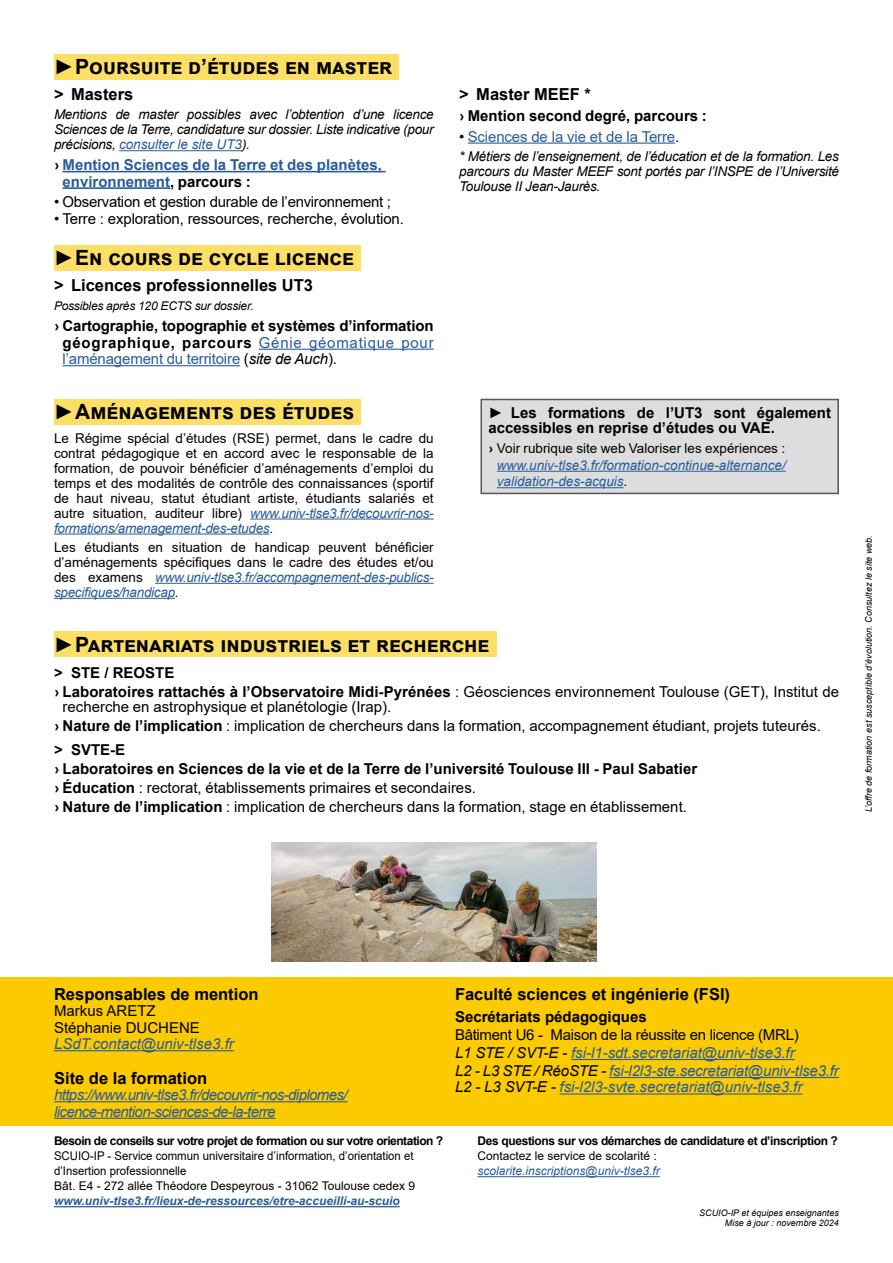
<style>
.page{position:relative;width:893px;height:1263px;background:#fff}
.page>*{position:absolute;margin:0;border:0;box-sizing:border-box;transform-origin:0 0}
.t1{font:700 21px "Arial";color:#000}
.t2{font:700 16.5px "Arial";color:#000}
.t3{font:700 15px/19.2px "Arial";color:#000}
.t4{font:15px/19.2px "Arial";color:#000}
.t5{font:italic 15px/18px "Arial";letter-spacing:-.01em;color:#275b9b}
.t6{font:italic 15px/16.5px "Arial";letter-spacing:-.04em;color:#275b9b}
.t7{font:700 15px/16.5px "Arial";color:#275b9b}
.t8{font:15px "Arial";letter-spacing:-.02em;color:#000}
.t9{font:15px "Arial";letter-spacing:-.01em;color:#275b9b}
.t10{font:13.5px/15px "Arial";color:#000;text-align:justify}
.t11{font:italic 13.5px/15px "Arial";letter-spacing:-.02em;color:#000;text-align:justify}
.t12{font:italic 13.5px/16.5px "Arial";color:#275b9b;text-align:justify}
.t13{font:12px/15px "Arial";color:#000;scale:.95 1}
.t14{font:700 12px "Arial";letter-spacing:-.04em;color:#000}
.t15{font:italic 700 12px "Arial";color:#275b9b}
.t16{font:italic 12px "Arial";color:#275b9b}
.t17{font:italic 12px "Arial";letter-spacing:-.02em;color:#000}
.t18{font:12px "Arial";color:#000}
.t19{font:italic 9px/10.5px "Arial";color:#000;text-align:right}
.s1{color:#275b9b}
.s2{font-family:"Calibri";color:#000}
.s3{color:#000}
.s4{font-family:"Calibri"}
.s5{font-weight:400;color:#275b9b}
.s6{font-weight:400}
.s7{font-weight:400;font-style:italic}
.s8{font-style:italic;color:#275b9b}
.s9{font-family:"Calibri";font-weight:700;font-style:normal;color:#000}
.s10{font-style:normal;color:#000}
.s11{font-family:"Calibri";font-weight:700}
.s12{font-weight:700}
</style>
<div class="page">
<div style="left:54px;top:631px;width:442px;height:26px;background:#fddf66"></div>
<hr style="left:54px;top:1206px;width:346px;height:1px;background:#275b9b">
<hr style="left:477px;top:1176px;width:183px;height:1px;background:#275b9b">
<div style="left:0;top:977px;width:893px;height:148px;background:#fbca00"></div>
<hr style="left:54px;top:1050px;width:180px;height:1px;background:#275b9b">
<hr style="left:54px;top:1101px;width:294px;height:1px;background:#275b9b">
<hr style="left:54px;top:1118px;width:222px;height:1px;background:#275b9b">
<hr style="left:571px;top:1059px;width:224px;height:1px;background:#275b9b">
<hr style="left:609px;top:1077px;width:230px;height:1px;background:#275b9b">
<hr style="left:560px;top:1093px;width:242px;height:1px;background:#275b9b">
<img style="left:271px;top:842px;width:325px;height:120px">
<div style="left:481px;top:399px;width:357px;height:94px;background:#ddd"></div>
<hr style="left:497px;top:471px;width:289px;height:1px;background:#275b9b">
<hr style="left:497px;top:487px;width:127px;height:1px;background:#275b9b">
<div style="left:480px;top:399px;width:359px;height:95px;border:2px solid #585858"></div>
<hr style="left:250px;top:518px;width:184px;height:1px;background:#275b9b">
<hr style="left:54px;top:533px;width:215px;height:1px;background:#275b9b">
<hr style="left:155px;top:583px;width:279px;height:1px;background:#275b9b">
<hr style="left:54px;top:598px;width:121px;height:1px;background:#275b9b">
<div style="left:54px;top:399px;width:306px;height:25px;background:#fddf66"></div>
<hr style="left:119px;top:150px;width:123px;height:1px;background:#275b9b">
<hr style="left:63px;top:171px;width:323px;height:1px;background:#275b9b">
<hr style="left:63px;top:187px;width:107px;height:2px;background:#275b9b">
<hr style="left:259px;top:349px;width:175px;height:1px;background:#275b9b">
<hr style="left:63px;top:365px;width:177px;height:1px;background:#275b9b">
<hr style="left:468px;top:143px;width:207px;height:1px;background:#275b9b">
<div style="left:54px;top:54px;width:344px;height:26px;background:#fddf66"></div>
<div style="left:54px;top:245px;width:306px;height:26px;background:#fddf66"></div>
<h1 class="t1" style="left:54px;top:52px;width:340px">►Poursuite d’études en master</h1>
<p class="t2" style="left:54px;top:83px;width:81px">&gt; Masters</p>
<p class="t11" style="left:54px;top:107px;width:381px">Mentions de master possibles avec l’obtention d’une licence Sciences de la Terre, candidature sur dossier. Liste indicative (pour précisions, <span class="s1">consulter le site UT3</span>).</p>
<p class="t7" style="left:63px;top:157px;width:321px;text-indent:-9px"><span class="s2">›</span> Mention Sciences de la Terre et des planètes, environnement<span class="s3">, parcours :</span></p>
<p class="t8" style="left:54px;top:192px;width:339px">• Observation et gestion durable de l’environnement ;</p>
<p class="t4" style="left:54px;top:209px;width:351px">• Terre : exploration, ressources, recherche, évolution.</p>
<h1 class="t1" style="left:54px;top:243px;width:301px">►En cours de cycle licence</h1>
<p class="t2" style="left:54px;top:274px;width:261px">&gt; Licences professionnelles UT3</p>
<p class="t17" style="left:54px;top:298px;width:201px">Possibles après 120 ECTS sur dossier.</p>
<p class="t3" style="left:63px;top:318px;width:373px;line-height:16.5px;text-align:justify;text-indent:-9px"><span class="s4">›</span> Cartographie, topographie et systèmes d’information géographique, parcours <span class="s5">Génie géomatique pour l’aménagement du territoire</span> <span class="s6">(</span><span class="s7">site de Auch</span><span class="s6">).</span></p>
<h1 class="t1" style="left:54px;top:397px;width:302px">►Aménagements des études</h1>
<p class="t10" style="left:54px;top:430px;width:381px">Le Régime spécial d’études (RSE) permet, dans le cadre du contrat pédagogique et en accord avec le responsable de la formation, de pouvoir bénéficier d’aménagements d’emploi du temps et des modalités de contrôle des connaissances (sportif de haut niveau, statut étudiant artiste, étudiants salariés et autre situation, auditeur libre) <span class="s8">www.univ-tlse3.fr/decouvrir-nos&shy;formations/amenagement-des-etudes</span>.</p>
<p class="t10" style="left:54px;top:539px;width:381px">Les étudiants en situation de handicap peuvent bénéficier d’aménagements spécifiques dans le cadre des études et/ou des examens <span class="s8">www.univ-tlse3.fr/accompagnement-des-publics&shy;specifiques/handicap</span>.</p>
<p class="t2" style="left:459px;top:83px;width:133px">&gt; Master MEEF *</p>
<p class="t3" style="left:459px;top:106px;width:249px"><span class="s4">›</span> Mention second degré, parcours :</p>
<p class="t9" style="left:459px;top:126px;width:222px"><span class="s3">•</span> Sciences de la vie et de la Terre<span class="s3">.</span></p>
<p class="t11" style="left:459px;top:149px;width:381px">* Métiers de l’enseignement, de l’éducation et de la formation. Les parcours du Master MEEF sont portés par l’INSPE de l’Université Toulouse II Jean-Jaurès.</p>
<p class="t3" style="left:488px;top:405px;width:344px;line-height:15px">► Les formations de l’UT3 sont également accessibles en reprise d’études ou VAE.</p>
<p class="t12" style="left:497px;top:440px;width:290px;text-indent:-9px"><span class="s9">›</span> <span class="s10">Voir rubrique site web Valoriser les expériences : </span>www.univ-tlse3.fr/formation-continue-alternance/ validation-des-acquis<span class="s3">.</span></p>
<h1 class="t1" style="left:54px;top:630px;width:437px">►Partenariats industriels et recherche</h1>
<p class="t3" style="left:54px;top:663px;width:787px">&gt; STE / REOSTE<br><span class="s4">›</span> Laboratoires rattachés à l’Observatoire Midi-Pyrénées <span class="s6">: Géosciences environnement Toulouse (GET), Institut de</span></p>
<p class="t4" style="left:54px;top:697px;width:768px;text-indent:9px">recherche en astrophysique et planétologie (Irap).<br><span class="s11">›</span> <span class="s12">Nature de l’implication</span> : implication de chercheurs dans la formation, accompagnement étudiant, projets tuteurés.</p>
<p class="t3" style="left:54px;top:740px;width:645px">&gt; SVTE-E<br><span class="s4">›</span> Laboratoires en Sciences de la vie et de la Terre de l’université Toulouse III - Paul Sabatier <span class="s4">›</span> Éducation <span class="s6">: rectorat, établissements primaires et secondaires.<br></span><span class="s4">›</span> Nature de l’implication <span class="s6">: implication de chercheurs dans la formation, stage en établissement.</span></p>
<p class="t19" style="left:864px;top:812px;width:278px;rotate:-90deg">L’offre de formation est susceptible d’évolution. Consultez le site web.</p>
<p class="t2" style="left:54px;top:982px;width:206px">Responsables de mention</p>
<p class="t4" style="left:54px;top:1002px;width:147px;line-height:16.5px">Markus ARETZ<br>Stéphanie DUCHENE</p>
<p class="t5" style="left:54px;top:1035px;width:181px">LSdT.contact@univ-tlse3.fr</p>
<p class="t2" style="left:54px;top:1066px;width:155px">Site de la formation</p>
<p class="t6" style="left:54px;top:1087px;width:295px">https://www.univ-tlse3.fr/decouvrir-nos-diplomes/ licence-mention-sciences-de-la-terre</p>
<p class="t14" style="left:54px;top:1133px;width:391px">Besoin de conseils sur votre projet de formation ou sur votre orientation ?</p>
<p class="t13" style="left:54px;top:1148px;width:382px">SCUIO-IP - Service commun universitaire d’information, d’orientation et d’Insertion professionnelle<br>Bât. E4 - 272 allée Théodore Despeyrous - 31062 Toulouse cedex 9</p>
<p class="t15" style="left:54px;top:1193px;width:347px">www.univ-tlse3.fr/lieux-de-ressources/etre-accueilli-au-scuio</p>
<p class="t2" style="left:455px;top:982px;width:277px">Faculté sciences et ingénierie (FSI)</p>
<p class="t3" style="left:455px;top:1007px;width:193px">Secrétariats pédagogiques</p>
<p class="t5" style="left:455px;top:1026px;width:385px"><span class="s10">Bâtiment U6 - Maison de la réussite en licence (MRL)<br></span><span class="s3">L1 STE / SVT-E -</span> fsi-l1-sdt.secretariat@univ-tlse3.fr<br><span class="s3">L2 - L3 STE / RéoSTE -</span> fsi-l2l3-ste.secretariat@univ-tlse3.fr</p>
<p class="t5" style="left:455px;top:1078px;width:349px"><span class="s3">L2 - L3 SVT-E -</span> fsi-l2l3-svte.secretariat@univ-tlse3.fr</p>
<p class="t14" style="left:477px;top:1133px;width:362px">Des questions sur vos démarches de candidature et d’inscription ?</p>
<p class="t18" style="left:477px;top:1148px;width:181px">Contactez le service de scolarité :</p>
<p class="t16" style="left:477px;top:1163px;width:184px">scolarite.inscriptions@univ-tlse3.fr</p>
<p class="t19" style="left:699px;top:1207px;width:141px">SCUIO-IP et équipes enseignantes<br>Mise à jour : novembre 2024</p>
</div>
